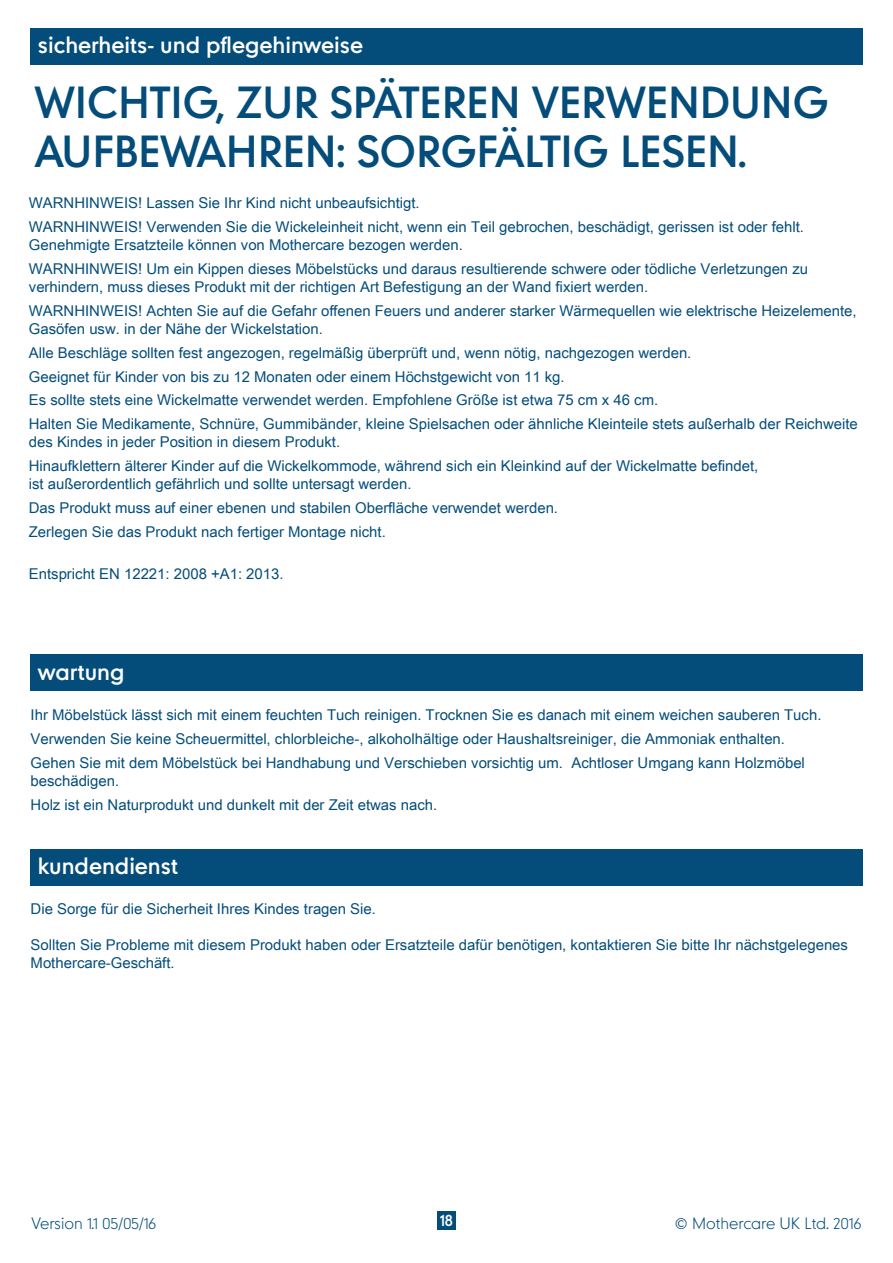
<style>
.page{position:relative;width:893px;height:1263px;background:#fff}
.page>*{position:absolute;margin:0;border:0;box-sizing:border-box;transform-origin:0 0}
.t1{font:40.5px/48.6px "Mothercare";color:#044d7b}
.t2{font:21.3px "Mothercare";color:#fff}
.t3{font:100 21.3px "Mothercare";color:#fff}
.t4{font:14.85px/23.9px "Arial Unicode MS";color:#044d7b}
.t5{font:100 14.85px "Mothercare";color:#044d7b}
.t6{font:14.85px "Mothercare";color:#fff}
</style>
<div class="page">
<div style="left:437px;top:1212px;width:18px;height:18px;background:#044d7b"></div>
<div style="left:31px;top:28px;width:832px;height:36px;background:#044d7b"></div>
<div style="left:31px;top:655px;width:832px;height:36px;background:#044d7b"></div>
<div style="left:31px;top:849px;width:832px;height:36px;background:#044d7b"></div>
<h2 class="t2" style="left:38px;top:30px;width:327px">sicherheits- und pflegehinweise</h2>
<h1 class="t1" style="left:35px;top:77px;width:795px">WICHTIG, ZUR SPÄTEREN VERWENDUNG<br>AUFBEWAHREN: SORGFÄLTIG LESEN.</h1>
<h2 class="t3" style="left:48px;top:29px;width:187px">afety &amp; care notes</h2>
<p class="t4" style="left:29px;top:191px;width:777px">WARNHINWEIS! Lassen Sie Ihr Kind nicht unbeaufsichtigt.<br>WARNHINWEIS! Verwenden Sie die Wickeleinheit nicht, wenn ein Teil gebrochen, beschädigt, gerissen ist oder fehlt.</p>
<p class="t4" style="left:29px;top:233px;width:781px">Genehmigte Ersatzteile können von Mothercare bezogen werden.<br>WARNHINWEIS! Um ein Kippen dieses Möbelstücks und daraus resultierende schwere oder tödliche Verletzungen zu</p>
<p class="t4" style="left:29px;top:274px;width:829px">verhindern, muss dieses Produkt mit der richtigen Art Befestigung an der Wand fixiert werden.<br>WARNHINWEIS! Achten Sie auf die Gefahr offenen Feuers und anderer starker Wärmequellen wie elektrische Heizelemente,</p>
<p class="t4" style="left:29px;top:316px;width:830px">Gasöfen usw. in der Nähe der Wickelstation.<br>Alle Beschläge sollten fest angezogen, regelmäßig überprüft und, wenn nötig, nachgezogen werden.<br>Geeignet für Kinder von bis zu 12 Monaten oder einem Höchstgewicht von 11 kg.<br>Es sollte stets eine Wickelmatte verwendet werden. Empfohlene Größe ist etwa 75 cm x 46 cm.<br>Halten Sie Medikamente, Schnüre, Gummibänder, kleine Spielsachen oder ähnliche Kleinteile stets außerhalb der Reichweite</p>
<p class="t4" style="left:29px;top:430px;width:731px">des Kindes in jeder Position in diesem Produkt.<br>Hinaufklettern älterer Kinder auf die Wickelkommode, während sich ein Kleinkind auf der Wickelmatte befindet,</p>
<p class="t4" style="left:29px;top:472px;width:531px">ist außerordentlich gefährlich und sollte untersagt werden.<br>Das Produkt muss auf einer ebenen und stabilen Oberfläche verwendet werden.<br>Zerlegen Sie das Produkt nach fertiger Montage nicht.</p>
<p class="t4" style="left:29px;top:561px;width:256px">Entspricht EN 12221: 2008 +A1: 2013.</p>
<h2 class="t2" style="left:38px;top:657px;width:88px">wartung</h2>
<p class="t4" style="left:31px;top:703px;width:792px">Ihr Möbelstück lässt sich mit einem feuchten Tuch reinigen. Trocknen Sie es danach mit einem weichen sauberen Tuch.<br>Verwenden Sie keine Scheuermittel, chlorbleiche-, alkoholhältige oder Haushaltsreiniger, die Ammoniak enthalten.<br>Gehen Sie mit dem Möbelstück bei Handhabung und Verschieben vorsichtig um. Achtloser Umgang kann Holzmöbel</p>
<p class="t4" style="left:31px;top:769px;width:408px">beschädigen.<br>Holz ist ein Naturprodukt und dunkelt mit der Zeit etwas nach.</p>
<h2 class="t2" style="left:38px;top:851px;width:142px">kundendienst</h2>
<p class="t4" style="left:31px;top:896px;width:347px">Die Sorge für die Sicherheit Ihres Kindes tragen Sie.</p>
<p class="t4" style="left:31px;top:935px;width:819px;line-height:17.9px">Sollten Sie Probleme mit diesem Produkt haben oder Ersatzteile dafür benötigen, kontaktieren Sie bitte Ihr nächstgelegenes<br>Mothercare-Geschäft.</p>
<p class="t5" style="left:32px;top:1213px;width:126px">Version 1.1 05/05/16</p>
<p class="t6" style="left:440px;top:1210px;width:14px">18</p>
<p class="t5" style="left:675px;top:1213px;width:188px">© Mothercare UK Ltd. 2016</p>
</div>
